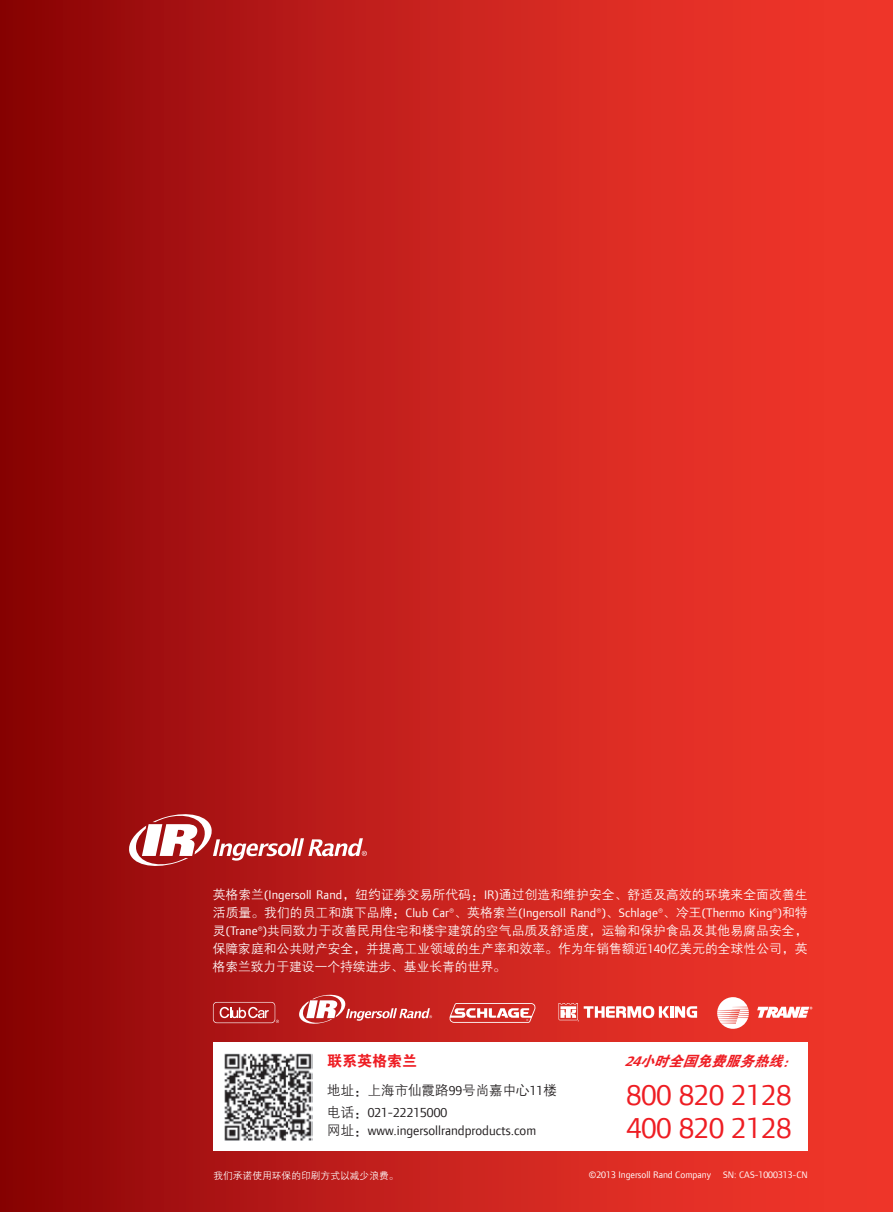
<style>
.page{position:relative;width:893px;height:1212px;background:#fff}
.page>*{position:absolute;margin:0;border:0;box-sizing:border-box;transform-origin:0 0}
.t1{font:30px/33px "Foundry Form Sansbook";color:#ee1d23}
.t2{font:15px "FZDHTJW GB1 0";color:#ee1d23}
.t3{font:italic 14.25px "FZDHTJW GB1 0";color:#ee1d23}
.t4{font:13.5px/18px "Foundry Form Sansbook";color:#231f20}
.t5{font:13.5px "FZZDXJW GB1 0";color:#231f20}
.t6{font:12.75px/18px "FZZDXJW GB1 0";letter-spacing:.005em;color:#fff;text-align:justify}
.t7{font:12.75px "Foundry Form Sansbook";letter-spacing:.005em;color:#fff}
.t8{font:9.75px "Foundry Form Sansbook";color:#fff}
.t9{font:9.75px "FZZDXJW GB1 0";color:#fff}
.s1{font-family:"Foundry Form Sansbook"}
.s2{font-family:"FZZDXJW GB1 0"}
.s3{font-family:"Foundry Form Sansbold"}
</style>
<div class="page">
<div style="left:0;top:0;width:893px;height:1212px;background:linear-gradient(to right,#8f0609,#fb3c2f)"></div>
<svg style="left:128px;top:810px;width:239px;height:59px"></svg>
<svg style="left:558px;top:1003px;width:139px;height:18px"></svg>
<svg style="left:717px;top:997px;width:32px;height:32px"></svg>
<svg style="left:757px;top:1007px;width:55px;height:11px"></svg>
<svg style="left:449px;top:1003px;width:87px;height:20px"></svg>
<svg style="left:213px;top:1002px;width:66px;height:21px"></svg>
<svg style="left:298px;top:993px;width:134px;height:33px;background:#ce4e4c"></svg>
<div style="left:213px;top:1042px;width:595px;height:109px;background:#fff"></div>
<img style="left:224px;top:1054px;width:89px;height:87px">
<p class="t6" style="left:213px;top:885px;width:596px">英格索兰<span class="s1">(Ingersoll Rand</span>，纽约证券交易所代码：<span class="s1">IR)</span>通过创造和维护安全、舒适及高效的环境来全面改善生</p>
<p class="t7" style="left:213px;top:905px;width:596px"><span class="s2">活质量。我们的员工和旗下品牌：</span>Club Car®<span class="s2">、英格索兰</span>(Ingersoll Rand®)<span class="s2">、</span>Schlage®<span class="s2">、冷王</span>(Thermo King®)<span class="s2">和特</span></p>
<p class="t6" style="left:213px;top:921px;width:596px">灵<span class="s1">(Trane®)</span>共同致力于改善民用住宅和楼宇建筑的空气品质及舒适度，运输和保护食品及其他易腐品安全，保障家庭和公共财产安全，并提高工业领域的生产率和效率。作为年销售额近<span class="s1">140</span>亿美元的全球性公司，英格索兰致力于建设一个持续进步、基业长青的世界。</p>
<p class="t2" style="left:327px;top:1052px;width:91px">联系英格索兰</p>
<p class="t5" style="left:327px;top:1083px;width:231px">地址：上海市仙霞路<span class="s1">99</span>号尚嘉中心<span class="s1">11</span>楼</p>
<p class="t4" style="left:327px;top:1103px;width:210px"><span class="s2">电话：</span>021-22215000<br><span class="s2">网址：</span>www.ingersollrandproducts.com</p>
<p class="t9" style="left:213px;top:1170px;width:187px">我们承诺使用环保的印刷方式以减少浪费。</p>
<p class="t3" style="left:625px;top:1053px;width:179px"><span class="s3">24</span>小时全国免费服务热线：</p>
<h1 class="t1" style="left:627px;top:1078px;width:166px">800 820 2128<br>400 820 2128</h1>
<p class="t8" style="left:589px;top:1170px;width:124px">©2013 Ingersoll Rand Company</p>
<p class="t8" style="left:723px;top:1170px;width:86px">SN: CAS-1000313-CN</p>
</div>
